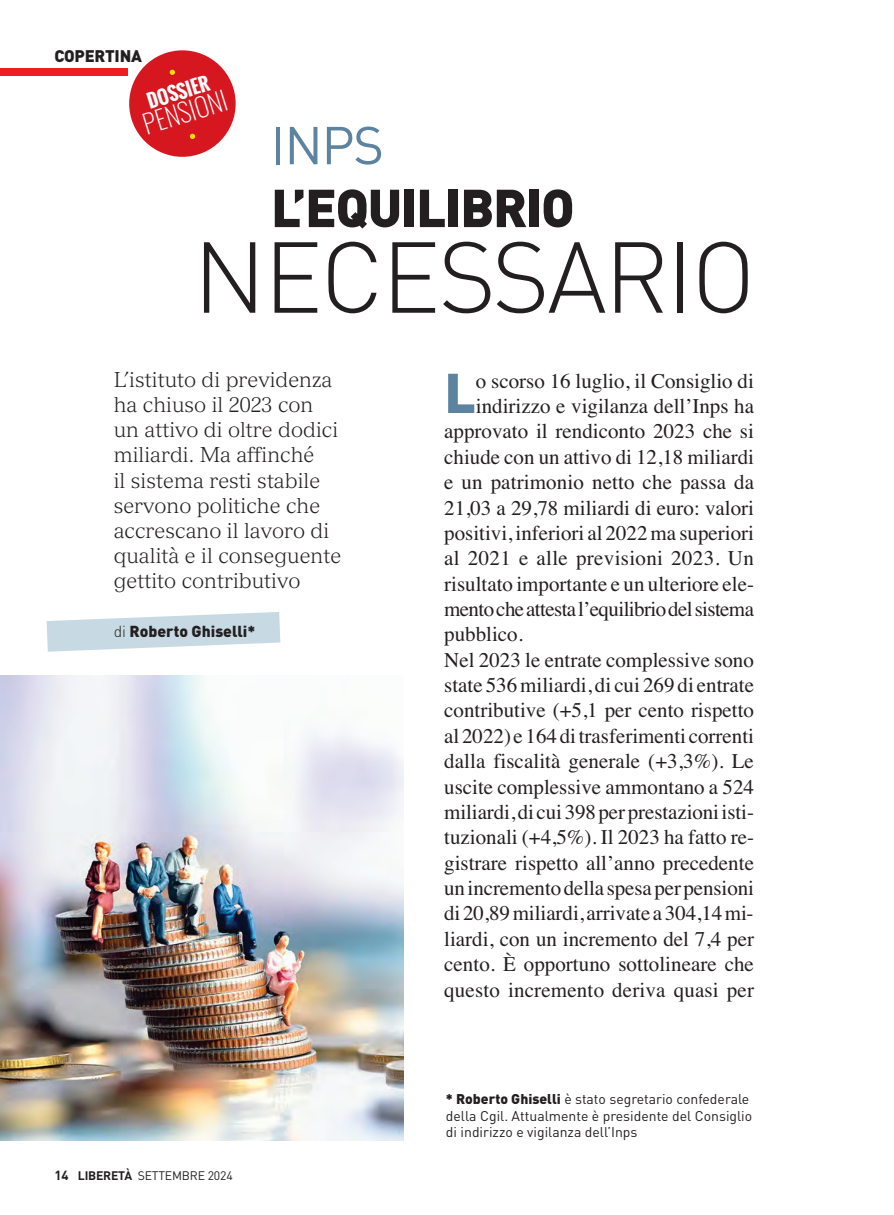
<style>
.page{position:relative;width:894px;height:1215px;background:#fff}
.page>*{position:absolute;margin:0;border:0;box-sizing:border-box;transform-origin:0 0}
.t1{font:300 98.88px "DIN";letter-spacing:-.025em;color:#231f20}
.t2{font:900 55.12px "DIN";color:#5c839f}
.t3{font:900 52.5px "DIN";letter-spacing:-.03em;color:#231f20}
.t4{font:52.5px "DIN";color:#5c839f}
.t5{font:200 26.25px "Oswald";color:#fff}
.t6{font:21px "Times";color:#231f20}
.t7{font:300 21px/25.2px "Versailles";color:#231f20}
.t8{font:21px "Times";letter-spacing:-.03em;color:#231f20}
.t9{font:700 18.38px "Oswald";color:#fff}
.t10{font:900 16.62px "DIN";letter-spacing:-.015em;color:#231f20}
.t11{font:900 15.75px "DIN";color:#231f20}
.t12{font:14px/16.8px "DIN";color:#231f20}
.t13{font:12.25px "DIN";letter-spacing:-.015em;color:#231f20}
.s1{font-weight:300}
.s2{font-weight:700;font-size:13.12px}
.s3{font-weight:700}
.s4{font-weight:900}
</style>
<div class="page">
<svg style="left:47px;top:612px;width:233px;height:40px"></svg>
<img style="left:0;top:676px;width:404px;height:464px">
<div style="left:0;top:68px;width:128px;height:8px;background:#ee1d23"></div>
<svg style="left:129px;top:50px;width:107px;height:107px"></svg>
<p class="t10" style="left:54px;top:50px;width:89px">COPERTINA</p>
<p class="t9" style="left:145px;top:92px;width:65px;rotate:-17deg">DOSSIER</p>
<p class="t5" style="left:140px;top:112px;width:88px;rotate:-17deg">PENSIONI</p>
<h3 class="t4" style="left:271px;top:127px;width:115px">INPS</h3>
<h3 class="t3" style="left:271px;top:189px;width:305px">L’EQUILIBRIO</h3>
<h1 class="t1" style="left:193px;top:242px;width:564px">NECESSARIO</h1>
<p class="t7" style="left:114px;top:369px;width:229px">L’istituto di previdenza ha chiuso il 2023 con un attivo di oltre dodici miliardi. Ma affinché<br>il sistema resti stabile servono politiche che accrescano il lavoro di qualità e il conseguente gettito contributivo</p>
<p class="t11" style="left:114px;top:626px;width:143px"><span class="s1">di</span> Roberto Ghiselli*</p>
<p class="t13" style="left:54px;top:1171px;width:180px"><span class="s2">14</span> <span class="s3">LIBERETÀ</span> SETTEMBRE 2024</p>
<h2 class="t2" style="left:444px;top:373px;width:33px">L</h2>
<p class="t6" style="left:476px;top:373px;width:280px">o scorso 16 luglio, il Consiglio di</p>
<p class="t6" style="left:476px;top:399px;width:280px">indirizzo e vigilanza dell’Inps ha</p>
<p class="t6" style="left:444px;top:424px;width:311px">approvato il rendiconto 2023 che si</p>
<p class="t6" style="left:444px;top:449px;width:311px">chiude con un attivo di 12,18 miliardi</p>
<p class="t6" style="left:444px;top:475px;width:311px">e un patrimonio netto che passa da</p>
<p class="t6" style="left:444px;top:500px;width:311px">21,03 a 29,78 miliardi di euro: valori</p>
<p class="t6" style="left:444px;top:525px;width:311px">positivi, inferiori al 2022 ma superiori</p>
<p class="t6" style="left:444px;top:551px;width:311px">al 2021 e alle previsioni 2023. Un</p>
<p class="t6" style="left:444px;top:576px;width:311px">risultato importante e un ulteriore ele-</p>
<p class="t8" style="left:444px;top:602px;width:311px">mento che attesta l’equilibrio del sistema</p>
<p class="t6" style="left:444px;top:627px;width:80px">pubblico.</p>
<p class="t6" style="left:444px;top:652px;width:311px">Nel 2023 le entrate complessive sono</p>
<p class="t6" style="left:444px;top:678px;width:311px">state 536 miliardi, di cui 269 di entrate</p>
<p class="t6" style="left:444px;top:703px;width:311px">contributive (+5,1 per cento rispetto</p>
<p class="t6" style="left:444px;top:728px;width:311px">al 2022) e 164 di trasferimenti correnti</p>
<p class="t6" style="left:444px;top:754px;width:311px">dalla fiscalità generale (+3,3%). Le</p>
<p class="t6" style="left:444px;top:779px;width:311px">uscite complessive ammontano a 524</p>
<p class="t6" style="left:444px;top:804px;width:311px">miliardi, di cui 398 per prestazioni isti-</p>
<p class="t6" style="left:444px;top:830px;width:311px">tuzionali (+4,5%). Il 2023 ha fatto re-</p>
<p class="t6" style="left:444px;top:855px;width:311px">gistrare rispetto all’anno precedente</p>
<p class="t6" style="left:444px;top:881px;width:311px">un incremento della spesa per pensioni</p>
<p class="t6" style="left:444px;top:906px;width:311px">di 20,89 miliardi, arrivate a 304,14 mi-</p>
<p class="t6" style="left:444px;top:931px;width:311px">liardi, con un incremento del 7,4 per</p>
<p class="t6" style="left:444px;top:957px;width:311px">cento. È opportuno sottolineare che</p>
<p class="t6" style="left:444px;top:982px;width:311px">questo incremento deriva quasi per</p>
<p class="t12" style="left:446px;top:1092px;width:308px"><span class="s4">* Roberto Ghiselli</span> è stato segretario confederale della Cgil. Attualmente è presidente del Consiglio di indirizzo e vigilanza dell’Inps</p>
</div>
